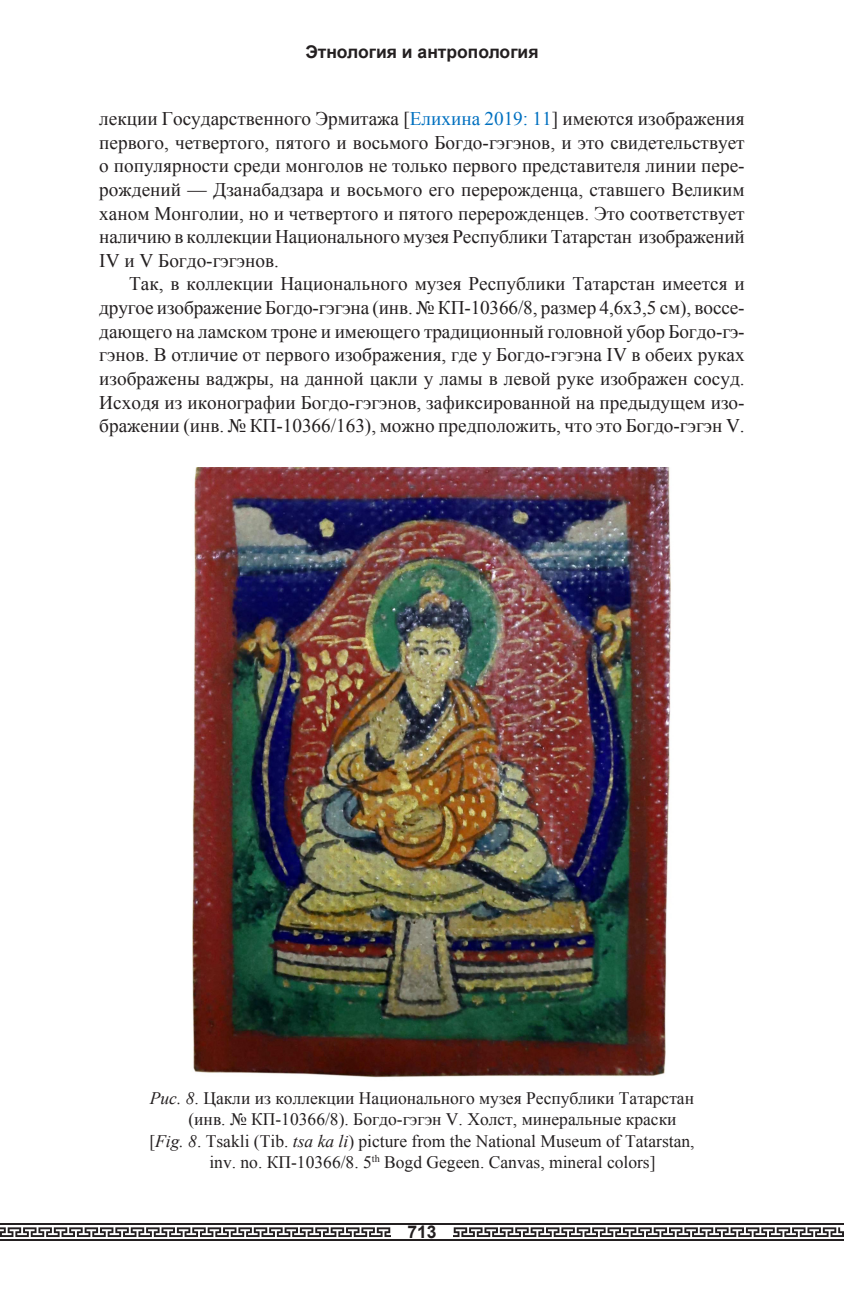
<style>
.page{position:relative;width:844px;height:1290px;background:#fff}
.page>*{position:absolute;margin:0;border:0;box-sizing:border-box;transform-origin:0 0}
.Normal__Web{font:19.25px/23.6px "Times New Roman";color:#231f20;text-align:justify}
.Normal__Web-2{font:17.5px/21px "Times New Roman";color:#231f20}
.t1{font:700 17.5px "Arial";color:#231f20}
.s1{color:#0070c0}
.s2{font-style:italic}
</style>
<div class="page">
<svg style="left:0;top:1223px;width:843px;height:18px"></svg>
<div style="left:391px;top:1225px;width:61px;height:14px;background:#fff"></div>
<img style="left:192px;top:468px;width:479px;height:610px">
<p class="t1" style="left:305px;top:41px;width:235px">Этнология и антропология</p>
<p class="Normal__Web" style="left:99px;top:106px;width:646px">лекции Государственного Эрмитажа [<span class="s1">Елихина 2019: 11</span>] имеются изображения первого, четвертого, пятого и восьмого Богдо-гэгэнов, и это свидетельствует о популярности среди монголов не только первого представителя линии пере&shy;рождений — Дзанабадзара и восьмого его перерожденца, ставшего Великим ханом Монголии, но и четвертого и пятого перерожденцев. Это соответствует наличию в коллекции Национального музея Республики Татарстан изображений IV и V Богдо-гэгэнов.</p>
<p class="Normal__Web" style="left:99px;top:272px;width:646px;text-indent:30px">Так, в коллекции Национального музея Республики Татарстан имеется и другое изображение Богдо-гэгэна (инв. № КП-10366/8, размер 4,6х3,5 см), воссе&shy;дающего на ламском троне и имеющего традиционный головной убор Богдо-гэ&shy;гэнов. В отличие от первого изображения, где у Богдо-гэгэна IV в обеих руках изображены ваджры, на данной цакли у ламы в левой руке изображен сосуд.<br>Исходя из иконографии Богдо-гэгэнов, зафиксированной на предыдущем изо&shy;бражении (инв. № КП-10366/163), можно предположить, что это Богдо-гэгэн V.</p>
<p class="Normal__Web-2" style="left:188px;top:1087px;width:507px;text-indent:-39px"><span class="s2">Рис. 8</span>. Цакли из коллекции Национального музея Республики Татарстан (инв. № КП-10366/8). Богдо-гэгэн V. Холст, минеральные краски</p>
<p class="Normal__Web-2" style="left:209px;top:1130px;width:486px;text-indent:-60px">[<span class="s2">Fig. 8</span>. Tsakli (Tib. <span class="s2">tsa ka li</span>) picture from the National Museum of Tatarstan, inv. no. КП-10366/8. 5<sup>th</sup> Bogd Gegeen. Canvas, mineral colors]</p>
<p class="t1" style="left:407px;top:1220px;width:31px">713</p>
</div>
